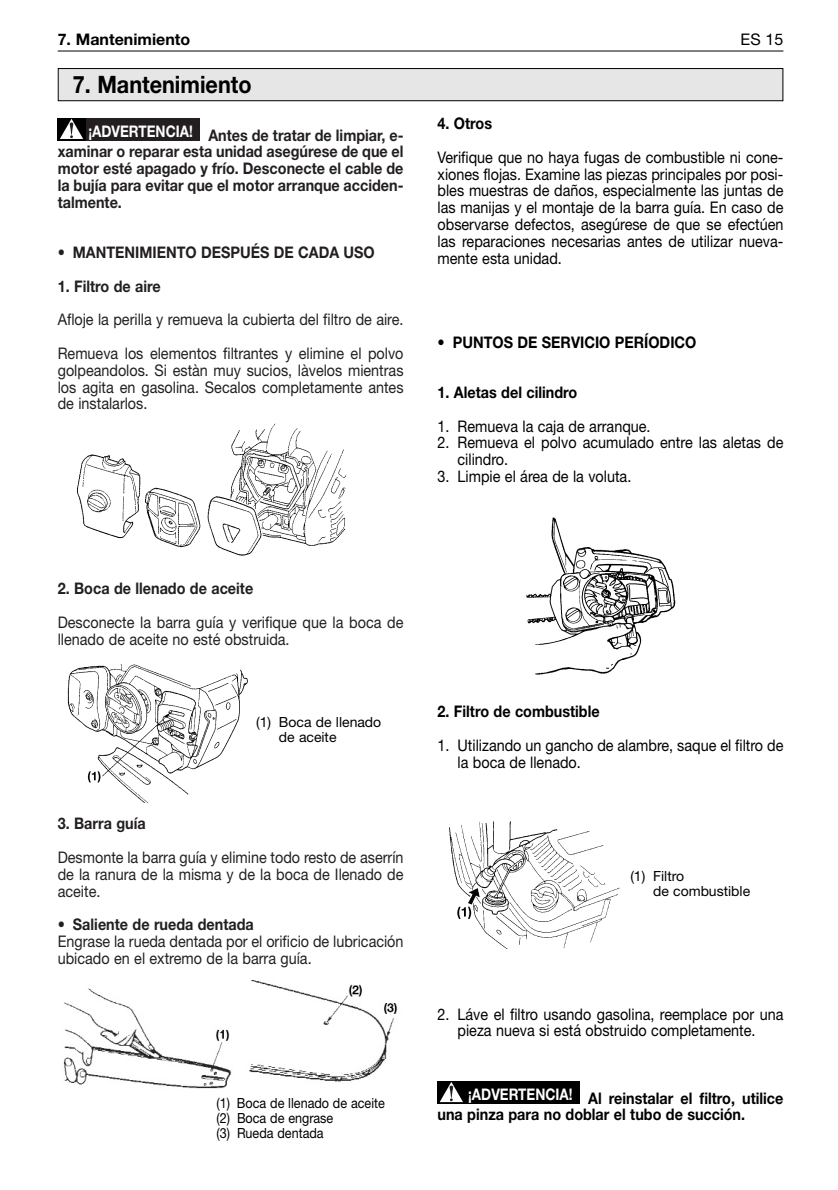
<style>
.page{position:relative;width:838px;height:1190px;background:#fff}
.page>*{position:absolute;margin:0;border:0;box-sizing:border-box;transform-origin:0 0}
.t1{font:700 24px "Helvetica Neue";color:#000;scale:.9 1}
.t2{font:16px/16.8px "Helvetica Neue";color:#000;scale:.9 1}
.t3{font:16px/16.8px "Helvetica Neue";color:#231f20;scale:.9 1}
.t4{font:700 16px/16.8px "Helvetica Neue";color:#231f20;text-align:justify;scale:.9 1}
.t5{font:700 16px/16.8px "Helvetica Neue";color:#000;scale:.9 1}
.t6{font:700 16px "Helvetica Neue";color:#fff;scale:.85 1}
.t7{font:700 16px "Helvetica Neue";color:#000}
.t8{font:16px "Helvetica Neue";color:#000}
.t9{font:14px/15px "Helvetica Neue";color:#000;scale:.9 1}
.t10{font:14px/15px "Helvetica Neue";color:#000}
</style>
<div class="page">
<div style="left:86px;top:118px;width:113px;height:22px;background:#231f20"></div>
<div style="left:58px;top:118px;width:28px;height:22px;background:#000"></div>
<svg style="left:60px;top:119px;width:23px;height:20px"></svg>
<div style="left:466px;top:1081px;width:113px;height:23px;background:#000"></div>
<svg style="left:438px;top:1081px;width:28px;height:23px"></svg>
<svg style="left:440px;top:1082px;width:23px;height:20px"></svg>
<svg style="left:449px;top:1086px;width:4px;height:12px"></svg>
<hr style="left:58px;top:51px;width:725px;height:1px;background:#000">
<div style="left:59px;top:69px;width:723px;height:31px;background:#e6e6e6"></div>
<div style="left:58px;top:68px;width:725px;height:33px;border:1px solid #000"></div>
<img style="left:76px;top:423px;width:271px;height:133px">
<img style="left:526px;top:517px;width:150px;height:158px">
<img style="left:449px;top:821px;width:171px;height:127px">
<img style="left:63px;top:981px;width:336px;height:108px">
<img style="left:67px;top:664px;width:181px;height:138px">
<p class="t7" style="left:58px;top:34px;width:134px">7. Mantenimiento</p>
<p class="t8" style="left:741px;top:34px;width:44px">ES 15</p>
<h1 class="t1" style="left:73px;top:76px;width:200px">7. Mantenimiento</h1>
<p class="t6" style="left:88px;top:125px;width:124px">¡ADVERTENCIA!</p>
<p class="t4" style="left:58px;top:128px;width:386px;text-indent:151px">Antes de tratar de limpiar, e&shy;xaminar o reparar esta unidad asegúrese de que el motor esté apagado y frío. Desconecte el cable de la bujía para evitar que el motor arranque acciden&shy;talmente.</p>
<p class="t4" style="left:58px;top:245px;width:354px">• MANTENIMIENTO DESPUÉS DE CADA USO</p>
<p class="t4" style="left:58px;top:279px;width:116px">1. Filtro de aire</p>
<p class="t3" style="left:58px;top:304px;width:386px;line-height:33.6px">Afloje la perilla y remueva la cubierta del filtro de aire.<br>Remueva los elementos filtrantes y elimine el polvo</p>
<p class="t3" style="left:58px;top:363px;width:386px;text-align:justify">golpeandolos. Si estàn muy sucios, làvelos mientras los agita en gasolina. Secalos completamente antes de instalarlos.</p>
<p class="t5" style="left:438px;top:117px;width:62px">4. Otros</p>
<p class="t2" style="left:438px;top:150px;width:386px;text-align:justify">Verifique que no haya fugas de combustible ni cone&shy;xiones flojas. Examine las piezas principales por posi&shy;bles muestras de daños, especialmente las juntas de las manijas y el montaje de la barra guía. En caso de observarse defectos, asegúrese de que se efectúen las reparaciones necesarias antes de utilizar nueva&shy;mente esta unidad.</p>
<p class="t5" style="left:438px;top:335px;width:289px">• PUNTOS DE SERVICIO PERÍODICO</p>
<p class="t5" style="left:438px;top:385px;width:157px">1. Aletas del cilindro</p>
<p class="t2" style="left:438px;top:419px;width:238px">1. Remueva la caja de arranque.</p>
<p class="t2" style="left:458px;top:436px;width:364px;text-indent:-20px">2. Remueva el polvo acumulado entre las aletas de cilindro.</p>
<p class="t2" style="left:438px;top:469px;width:217px">3. Limpie el área de la voluta.</p>
<p class="t4" style="left:58px;top:581px;width:219px">2. Boca de llenado de aceite</p>
<p class="t3" style="left:58px;top:615px;width:386px">Desconecte la barra guía y verifique que la boca de llenado de aceite no esté obstruida.</p>
<p class="t10" style="left:279px;top:716px;width:104px;text-indent:-23px">(1) Boca de llenado de aceite</p>
<p class="t4" style="left:58px;top:817px;width:99px">3. Barra guía</p>
<p class="t3" style="left:58px;top:850px;width:386px;text-align:justify">Desmonte la barra guía y elimine todo resto de aserrín de la ranura de la misma y de la boca de Ilenado de aceite.</p>
<p class="t4" style="left:58px;top:917px;width:219px">• Saliente de rueda dentada</p>
<p class="t3" style="left:58px;top:934px;width:386px">Engrase la rueda dentada por el orificio de lubricación ubicado en el extremo de la barra guía.</p>
<p class="t9" style="left:216px;top:1097px;width:189px">(1) Boca de llenado de aceite (2) Boca de engrase<br>(3) Rueda dentada</p>
<p class="t5" style="left:438px;top:705px;width:182px">2. Filtro de combustible</p>
<p class="t2" style="left:458px;top:738px;width:364px;text-indent:-20px">1. Utilizando un gancho de alambre, saque el filtro de la boca de llenado.</p>
<p class="t10" style="left:653px;top:869px;width:99px;text-indent:-23px">(1) Filtro<br>de combustible</p>
<p class="t2" style="left:438px;top:1007px;width:386px;text-align:center">2. Láve el filtro usando gasolina, reemplace por una pieza nueva si está obstruido completamente.</p>
<p class="t6" style="left:468px;top:1089px;width:124px">¡ADVERTENCIA!</p>
<p class="t5" style="left:438px;top:1091px;width:386px;text-indent:151px">Al reinstalar el filtro, utilice una pinza para no doblar el tubo de succión.</p>
</div>
